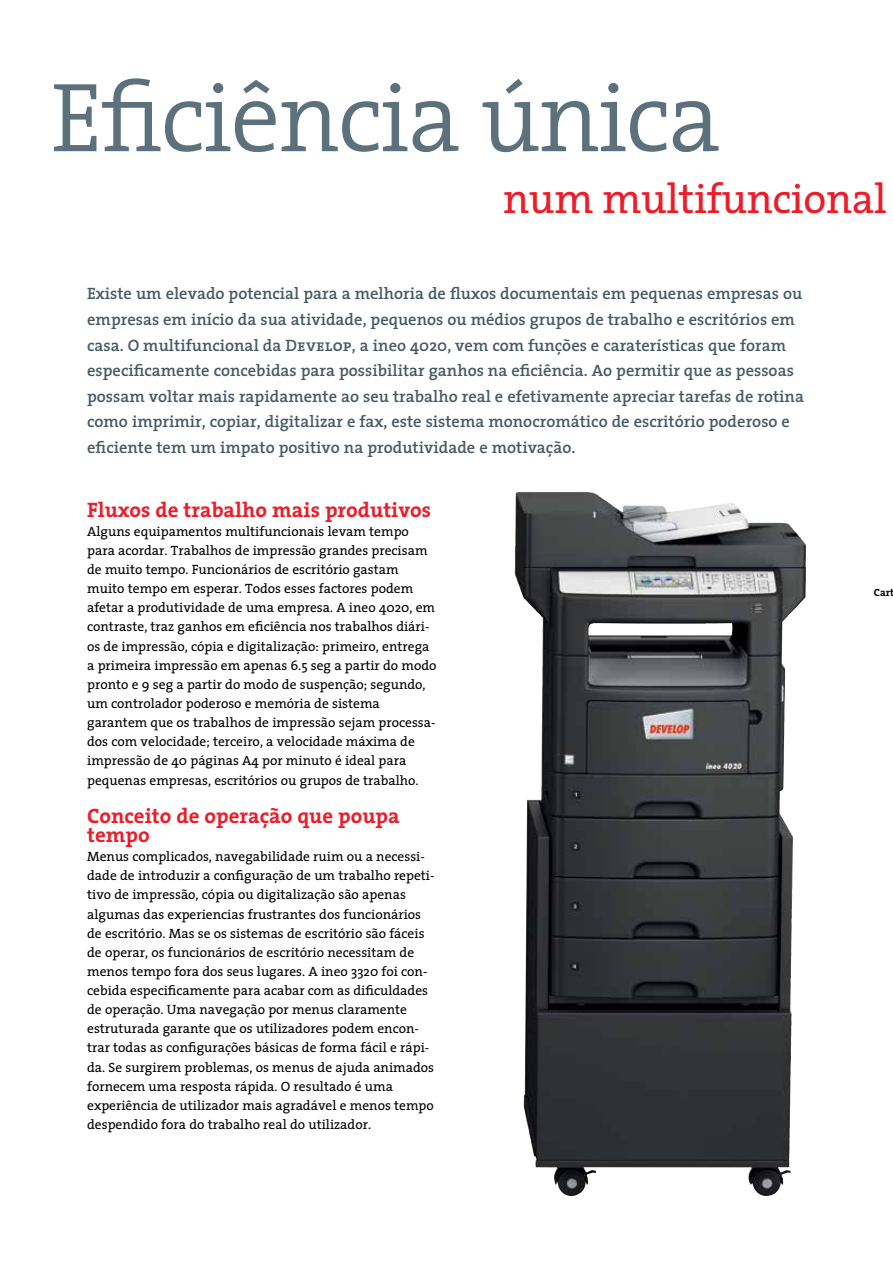
<style>
.page{position:relative;width:893px;height:1263px;background:#fff}
.page>*{position:absolute;margin:0;border:0;box-sizing:border-box;transform-origin:0 0}
.t1{font:300 99px "The Serif";letter-spacing:-.02em;color:#5d717c}
.t2{font:42px "The Serif";letter-spacing:-.01em;color:#ed1c29}
.t3{font:700 21px/19.2px "The Serif";color:#ed1c29}
.t4{font:600 16.5px/25.5px "The Serif";color:#465b65}
.t5{font:13.5px/19.2px "The Serif";color:#000}
.t6{font:700 10.5px "The Serif";color:#000}
.s1{font-family:"The Serif Semi Bold Caps";font-weight:400}
</style>
<div class="page">
<img style="left:515px;top:492px;width:276px;height:704px">
<h1 class="t1" style="left:51px;top:54px;width:671px">Eficiência única</h1>
<h2 class="t2" style="left:503px;top:172px;width:385px">num multifuncional</h2>
<p class="t4" style="left:87px;top:281px;width:718px">Existe um elevado potencial para a melhoria de fluxos documentais em pequenas empresas ou empresas em início da sua atividade, pequenos ou médios grupos de trabalho e escritórios em casa. O multifuncional da <span class="s1">Develop</span>, a ineo 4020, vem com funções e caraterísticas que foram especificamente concebidas para possibilitar ganhos na eficiência. Ao permitir que as pessoas possam voltar mais rapidamente ao seu trabalho real e efetivamente apreciar tarefas de rotina como imprimir, copiar, digitalizar e fax, este sistema monocromático de escritório poderoso e eficiente tem um impato positivo na produtividade e motivação.</p>
<h3 class="t3" style="left:87px;top:500px;width:345px">Fluxos de trabalho mais produtivos</h3>
<p class="t5" style="left:87px;top:522px;width:351px">Alguns equipamentos multifuncionais levam tempo para acordar. Trabalhos de impressão grandes precisam de muito tempo. Funcionários de escritório gastam muito tempo em esperar. Todos esses factores podem afetar a produtividade de uma empresa. A ineo 4020, em contraste, traz ganhos em eficiência nos trabalhos diári&shy;os de impressão, cópia e digitalização: primeiro, entrega a primeira impressão em apenas 6.5 seg a partir do modo pronto e 9 seg a partir do modo de suspenção; segundo, um controlador poderoso e memória de sistema garantem que os trabalhos de impressão sejam processa&shy;dos com velocidade; terceiro, a velocidade máxima de impressão de 40 páginas A4 por minuto é ideal para pequenas empresas, escritórios ou grupos de trabalho.</p>
<h3 class="t3" style="left:87px;top:806px;width:314px">Conceito de operação que poupa tempo</h3>
<p class="t5" style="left:87px;top:847px;width:349px">Menus complicados, navegabilidade ruim ou a necessi&shy;dade de introduzir a configuração de um trabalho repeti&shy;tivo de impressão, cópia ou digitalização são apenas algumas das experiencias frustrantes dos funcionários de escritório. Mas se os sistemas de escritório são fáceis de operar, os funcionários de escritório necessitam de menos tempo fora dos seus lugares. A ineo 3320 foi con&shy;cebida especificamente para acabar com as dificuldades de operação. Uma navegação por menus claramente estruturada garante que os utilizadores podem encon&shy;trar todas as configurações básicas de forma fácil e rápi&shy;da. Se surgirem problemas, os menus de ajuda animados fornecem uma resposta rápida. O resultado é uma experiência de utilizador mais agradável e menos tempo despendido fora do trabalho real do utilizador.</p>
<p class="t6" style="left:874px;top:586px;width:22px">Cart</p>
</div>
